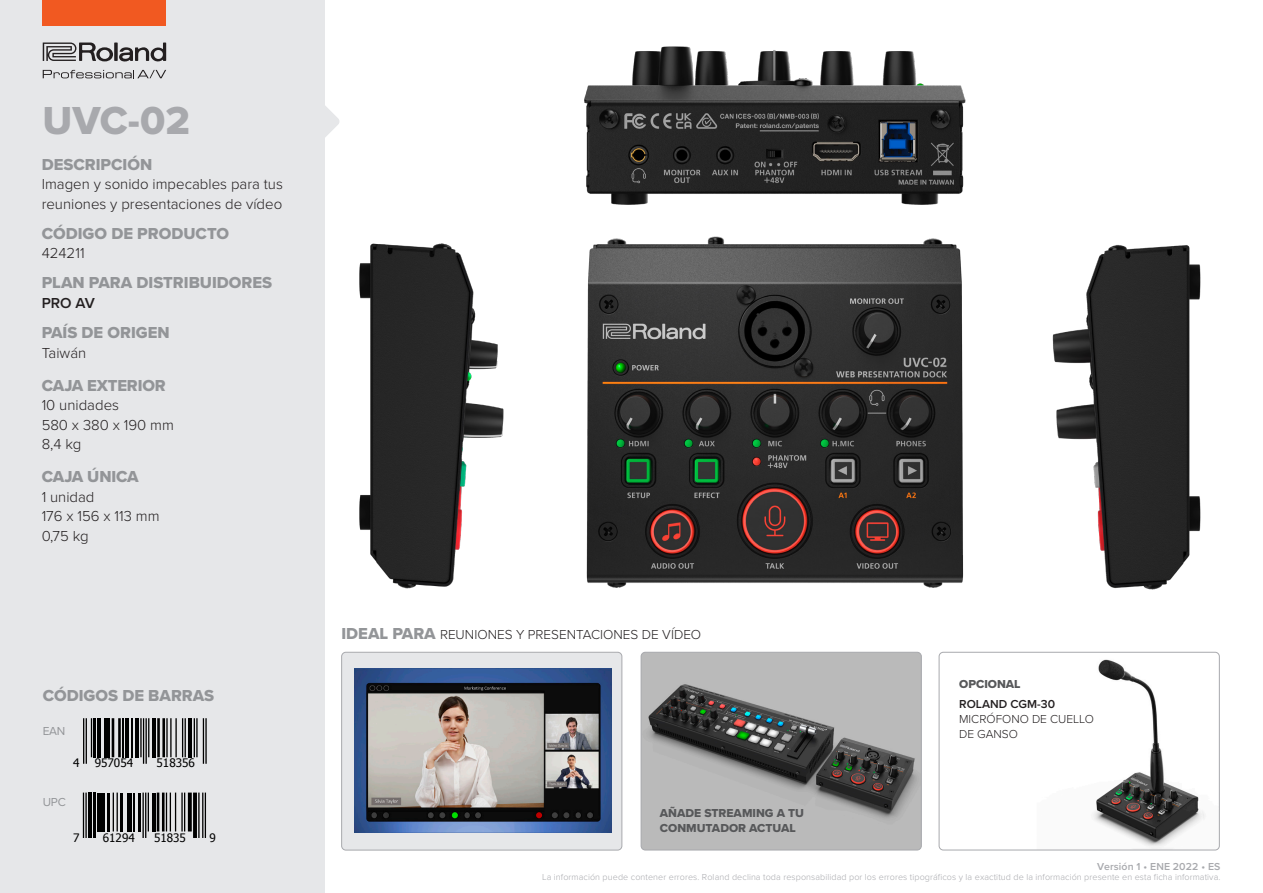
<style>
.page{position:relative;width:1263px;height:893px;background:#fff}
.page>*{position:absolute;margin:0;border:0;box-sizing:border-box;transform-origin:0 0}
.t1{font:40.5px "Proxima Nova Extrabld";color:#a8a9ad}
.t2{font:16.5px "Proxima Nova Extrabld";color:#939598}
.t3{font:300 15px/19.5px "Proxima Nova";color:#231f20}
.t4{font:600 15px "Proxima Nova";color:#231f20}
.t5{font:300 13.5px "Proxima Nova";color:#231f20}
.t6{font:12px/15px "Proxima Nova Extrabld";color:#57585a}
.t7{font:300 12px/15px "Proxima Nova";color:#231f20}
.t8{font:600 12px "Proxima Nova";color:#231f20}
.EAN{font:12px "Proxima Nova";color:#939598}
.UPC{font:12px "Proxima Nova";color:#939598}
.t9{font:11.7px "Tahoma";color:#000}
.t10{font:600 10.5px "Proxima Nova";letter-spacing:.01em;color:#a8a9ad}
.t11{font:300 9px "Proxima Nova";letter-spacing:.01em;color:#a8a9ad}
.s1{font-family:"Proxima Nova Extrabld";font-weight:400;font-size:16.5px;color:#939598}
</style>
<div class="page">
<div style="left:0;top:0;width:324px;height:893px;background:#e6e7e9"></div>
<svg style="left:324px;top:93px;width:16px;height:57px"></svg>
<div style="left:43px;top:0;width:123px;height:26px;background:#f15921"></div>
<svg style="left:43px;top:43px;width:123px;height:19px"></svg>
<svg style="left:43px;top:70px;width:123px;height:8px"></svg>
<hr style="left:91px;top:718px;width:1px;height:39px;background:#000">
<hr style="left:86px;top:718px;width:1px;height:46px;background:#000">
<hr style="left:83px;top:718px;width:1px;height:46px;background:#000">
<hr style="left:93px;top:718px;width:3px;height:39px;background:#000">
<hr style="left:97px;top:718px;width:4px;height:39px;background:#000">
<hr style="left:104px;top:718px;width:1px;height:39px;background:#000">
<hr style="left:106px;top:718px;width:4px;height:39px;background:#000">
<hr style="left:118px;top:718px;width:3px;height:39px;background:#000">
<hr style="left:112px;top:718px;width:2px;height:39px;background:#000">
<hr style="left:122px;top:718px;width:1px;height:39px;background:#000">
<hr style="left:125px;top:718px;width:4px;height:39px;background:#000">
<hr style="left:131px;top:718px;width:1px;height:39px;background:#000">
<hr style="left:135px;top:718px;width:4px;height:39px;background:#000">
<hr style="left:148px;top:718px;width:1px;height:39px;background:#000">
<hr style="left:146px;top:718px;width:1px;height:46px;background:#000">
<hr style="left:143px;top:718px;width:1px;height:46px;background:#000">
<hr style="left:140px;top:718px;width:2px;height:39px;background:#000">
<hr style="left:152px;top:718px;width:4px;height:39px;background:#000">
<hr style="left:162px;top:718px;width:3px;height:39px;background:#000">
<hr style="left:157px;top:718px;width:3px;height:39px;background:#000">
<hr style="left:185px;top:718px;width:1px;height:39px;background:#000">
<hr style="left:182px;top:718px;width:1px;height:39px;background:#000">
<hr style="left:175px;top:718px;width:2px;height:39px;background:#000">
<hr style="left:170px;top:718px;width:2px;height:39px;background:#000">
<hr style="left:166px;top:718px;width:2px;height:39px;background:#000">
<hr style="left:188px;top:718px;width:4px;height:39px;background:#000">
<hr style="left:205px;top:718px;width:2px;height:46px;background:#000">
<hr style="left:203px;top:718px;width:1px;height:46px;background:#000">
<hr style="left:196px;top:718px;width:2px;height:39px;background:#000">
<hr style="left:194px;top:718px;width:1px;height:39px;background:#000">
<hr style="left:85px;top:793px;width:2px;height:45px;background:#000">
<hr style="left:83px;top:793px;width:1px;height:45px;background:#000">
<hr style="left:88px;top:793px;width:4px;height:45px;background:#000">
<hr style="left:93px;top:793px;width:3px;height:45px;background:#000">
<hr style="left:97px;top:793px;width:1px;height:38px;background:#000">
<div style="left:100px;top:793px;width:5px;height:38px;background:#000"></div>
<hr style="left:107px;top:793px;width:3px;height:38px;background:#000">
<hr style="left:117px;top:793px;width:1px;height:38px;background:#000">
<hr style="left:113px;top:793px;width:1px;height:38px;background:#000">
<hr style="left:120px;top:793px;width:3px;height:38px;background:#000">
<hr style="left:127px;top:793px;width:1px;height:38px;background:#000">
<hr style="left:130px;top:793px;width:2px;height:38px;background:#000">
<hr style="left:133px;top:793px;width:2px;height:38px;background:#000">
<hr style="left:139px;top:793px;width:2px;height:38px;background:#000">
<hr style="left:148px;top:793px;width:1px;height:38px;background:#000">
<hr style="left:145px;top:793px;width:1px;height:45px;background:#000">
<hr style="left:142px;top:793px;width:2px;height:45px;background:#000">
<hr style="left:152px;top:793px;width:3px;height:38px;background:#000">
<hr style="left:162px;top:793px;width:3px;height:38px;background:#000">
<hr style="left:157px;top:793px;width:2px;height:38px;background:#000">
<hr style="left:184px;top:793px;width:1px;height:38px;background:#000">
<hr style="left:181px;top:793px;width:2px;height:38px;background:#000">
<hr style="left:175px;top:793px;width:1px;height:38px;background:#000">
<hr style="left:170px;top:793px;width:1px;height:38px;background:#000">
<hr style="left:166px;top:793px;width:1px;height:38px;background:#000">
<hr style="left:193px;top:793px;width:4px;height:45px;background:#000">
<svg style="left:188px;top:793px;width:4px;height:38px"></svg>
<hr style="left:205px;top:793px;width:1px;height:45px;background:#000">
<hr style="left:202px;top:793px;width:1px;height:45px;background:#000">
<hr style="left:198px;top:793px;width:2px;height:45px;background:#000">
<div style="left:342px;top:652px;width:280px;height:198px;background:#e6e7e9;border-radius:4px"></div>
<img style="left:354px;top:669px;width:257px;height:164px">
<div style="left:341px;top:652px;width:281px;height:198px;border:1px solid #a8a9ad;border-radius:4px"></div>
<img style="left:641px;top:652px;width:280px;height:198px">
<div style="left:641px;top:652px;width:281px;height:198px;border:1px solid #a8a9ad;border-radius:4px"></div>
<img style="left:1093px;top:659px;width:126px;height:191px">
<div style="left:939px;top:652px;width:281px;height:198px;border:1px solid #a8a9ad;border-radius:4px"></div>
<img style="left:586px;top:236px;width:378px;height:352px">
<img style="left:1052px;top:245px;width:149px;height:345px">
<img style="left:359px;top:243px;width:145px;height:346px">
<img style="left:584px;top:46px;width:382px;height:159px">
<p class="t1" style="left:43px;top:91px;width:149px">UVC-02</p>
<p class="t2" style="left:42px;top:152px;width:112px">DESCRIPCIÓN</p>
<p class="t3" style="left:42px;top:174px;width:243px">Imagen y sonido impecables para tus reuniones y presentaciones de vídeo</p>
<p class="t2" style="left:42px;top:221px;width:189px">CÓDIGO DE PRODUCTO</p>
<p class="t3" style="left:42px;top:243px;width:44px">424211</p>
<p class="t2" style="left:42px;top:271px;width:232px">PLAN PARA DISTRIBUIDORES</p>
<p class="t4" style="left:42px;top:292px;width:55px">PRO AV</p>
<p class="t2" style="left:42px;top:320px;width:130px">PAÍS DE ORIGEN</p>
<p class="t3" style="left:42px;top:342px;width:46px">Taiwán</p>
<p class="t2" style="left:42px;top:373px;width:126px">CAJA EXTERIOR</p>
<p class="t3" style="left:42px;top:394px;width:79px">10 unidades</p>
<p class="t3" style="left:42px;top:414px;width:134px">580 x 380 x 190 mm</p>
<p class="t3" style="left:42px;top:433px;width:41px">8,4 kg</p>
<p class="t2" style="left:42px;top:464px;width:98px">CAJA ÚNICA</p>
<p class="t3" style="left:42px;top:486px;width:54px">1 unidad</p>
<p class="t3" style="left:42px;top:505px;width:119px">176 x 156 x 113 mm</p>
<p class="t3" style="left:42px;top:525px;width:48px">0,75 kg</p>
<p class="t2" style="left:43px;top:684px;width:173px">CÓDIGOS DE BARRAS</p>
<p class="EAN" style="left:43px;top:721px;width:24px">EAN</p>
<p class="t9" style="left:73px;top:755px;width:8px">4</p>
<p class="t9" style="left:95px;top:755px;width:40px">957054</p>
<p class="t9" style="left:157px;top:755px;width:40px">518356</p>
<p class="UPC" style="left:43px;top:793px;width:25px">UPC</p>
<p class="t9" style="left:73px;top:829px;width:8px">7</p>
<p class="t9" style="left:103px;top:829px;width:33px">61294</p>
<p class="t9" style="left:154px;top:829px;width:33px">51835</p>
<p class="t9" style="left:209px;top:829px;width:8px">9</p>
<p class="t5" style="left:341px;top:624px;width:361px"><span class="s1">IDEAL PARA</span> REUNIONES Y PRESENTACIONES DE VÍDEO</p>
<p class="t6" style="left:660px;top:805px;width:146px">AÑADE STREAMING A TU<br>CONMUTADOR ACTUAL</p>
<p class="t6" style="left:959px;top:676px;width:63px">OPCIONAL</p>
<p class="t8" style="left:959px;top:695px;width:97px">ROLAND CGM-30</p>
<p class="t7" style="left:959px;top:710px;width:136px">MICRÓFONO DE CUELLO<br>DE GANSO</p>
<p class="t10" style="left:1097px;top:858px;width:125px">Versión 1 • ENE 2022 • ES</p>
<p class="t11" style="left:542px;top:871px;width:680px">La información puede contener errores. Roland declina toda responsabilidad por los errores tipográficos y la exactitud de la información presente en esta ficha informativa.</p>
</div>
